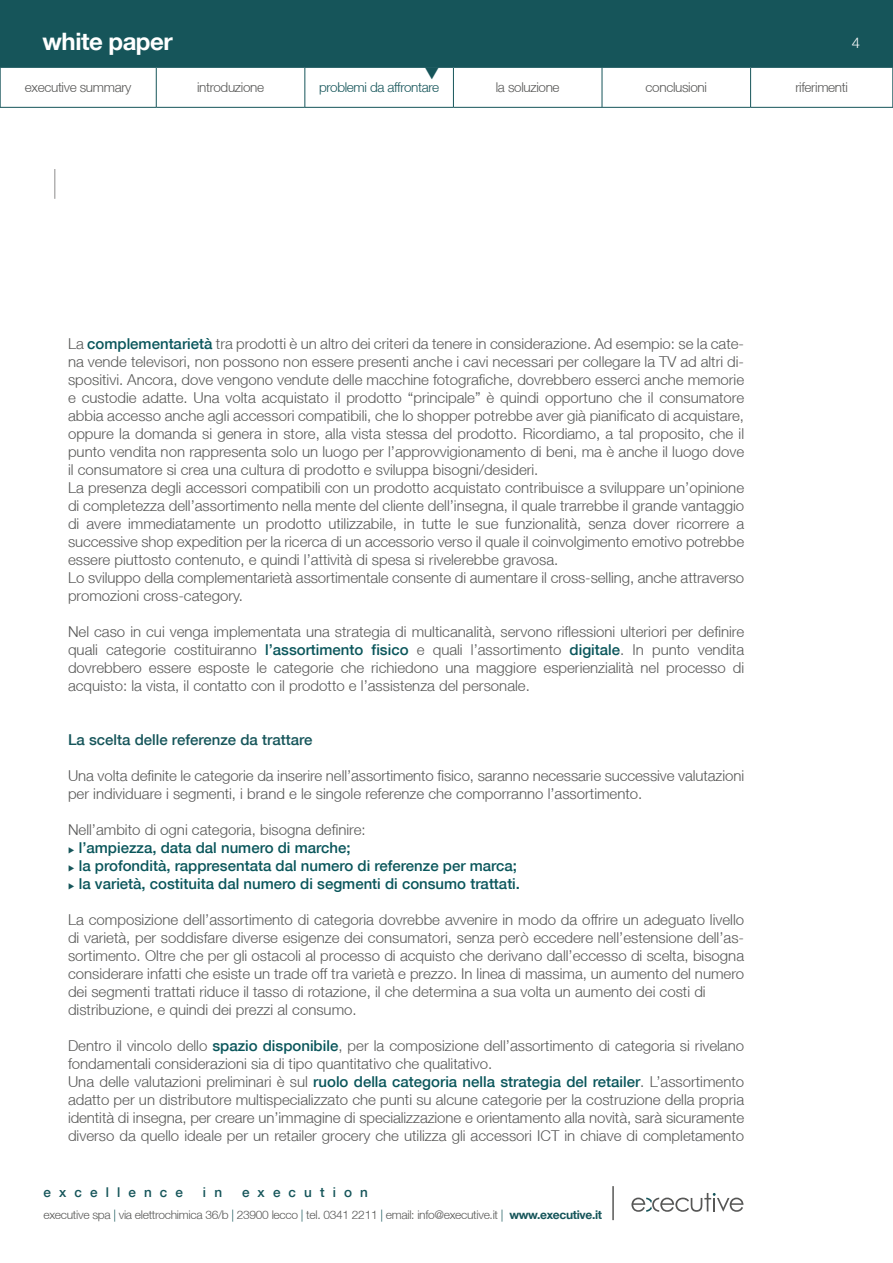
<style>
.page{position:relative;width:893px;height:1263px;background:#fff}
.page>*{position:absolute;margin:0;border:0;box-sizing:border-box;transform-origin:0 0}
.t1{font:700 24px "Helvetica Neue";letter-spacing:-.02em;color:#fff}
.t2{font:300 15px/18px "Helvetica Neue";color:#575756}
.t3{font:500 15px "Helvetica Neue";color:#0a565b}
.t4{font:500 15px "Helvetica Neue";color:#16555a}
.t5{font:300 15px "Helvetica Neue";color:#fff}
.t6{font:300 13.5px "Helvetica Neue";letter-spacing:-.025em;color:#575756}
.t7{font:500 13.5px "Helvetica Neue";letter-spacing:.6em;color:#16555a}
.t8{font:300 13.5px "Helvetica Neue";letter-spacing:-.025em;color:#16555a}
.t9{font:300 12px "Helvetica Neue";letter-spacing:-.025em;color:#575756}
.s1{font-weight:500;color:#0a565b}
.s2{color:#16555a}
.s3{font-weight:700;color:#16555a}
</style>
<div class="page">
<svg style="left:631px;top:1193px;width:112px;height:19px"></svg>
<hr style="left:612px;top:1186px;width:2px;height:34px;background:#575756">
<div style="left:0;top:0;width:893px;height:67px;background:#16555a"></div>
<hr style="left:54px;top:169px;width:2px;height:30px;background:#b3b2b2">
<hr style="left:0;top:67px;width:156px;height:1px;background:#16555a">
<hr style="left:0;top:68px;width:1px;height:39px;background:#16555a">
<hr style="left:156px;top:67px;width:149px;height:1px;background:#16555a">
<hr style="left:305px;top:67px;width:148px;height:1px;background:#16555a">
<hr style="left:453px;top:67px;width:149px;height:1px;background:#16555a">
<hr style="left:602px;top:67px;width:149px;height:1px;background:#16555a">
<hr style="left:751px;top:67px;width:142px;height:1px;background:#16555a">
<hr style="left:892px;top:68px;width:1px;height:39px;background:#16555a">
<hr style="left:0;top:107px;width:156px;height:1px;background:#16555a">
<hr style="left:156px;top:107px;width:149px;height:1px;background:#16555a">
<hr style="left:305px;top:107px;width:148px;height:1px;background:#16555a">
<hr style="left:453px;top:107px;width:149px;height:1px;background:#16555a">
<hr style="left:602px;top:107px;width:149px;height:1px;background:#16555a">
<hr style="left:751px;top:107px;width:142px;height:1px;background:#16555a">
<hr style="left:156px;top:68px;width:1px;height:39px;background:#16555a">
<hr style="left:305px;top:68px;width:1px;height:39px;background:#16555a">
<hr style="left:453px;top:68px;width:1px;height:39px;background:#16555a">
<hr style="left:602px;top:68px;width:1px;height:39px;background:#16555a">
<hr style="left:750px;top:68px;width:1px;height:39px;background:#16555a">
<svg style="left:425px;top:67px;width:14px;height:1px"></svg>
<h1 class="t1" style="left:43px;top:26px;width:132px">white paper</h1>
<p class="t5" style="left:852px;top:33px;width:10px">4</p>
<p class="t6" style="left:25px;top:79px;width:108px">executive summary</p>
<p class="t6" style="left:197px;top:79px;width:69px">introduzione</p>
<p class="t8" style="left:319px;top:79px;width:121px">problemi da affrontare</p>
<p class="t6" style="left:496px;top:79px;width:65px">la soluzione</p>
<p class="t6" style="left:646px;top:79px;width:63px">conclusioni</p>
<p class="t6" style="left:795px;top:79px;width:54px">riferimenti</p>
<p class="t2" style="left:68px;top:334px;width:678px">La <span class="s1">complementarietà</span> tra prodotti è un altro dei criteri da tenere in considerazione. Ad esempio: se la cate&shy;na vende televisori, non possono non essere presenti anche i cavi necessari per collegare la TV ad altri di&shy;spositivi. Ancora, dove vengono vendute delle macchine fotografiche, dovrebbero esserci anche memorie e custodie adatte. Una volta acquistato il prodotto “principale” è quindi opportuno che il consumatore abbia accesso anche agli accessori compatibili, che lo shopper potrebbe aver già pianificato di acquistare, oppure la domanda si genera in store, alla vista stessa del prodotto. Ricordiamo, a tal proposito, che il punto vendita non rappresenta solo un luogo per l’approvvigionamento di beni, ma è anche il luogo dove il consumatore si crea una cultura di prodotto e sviluppa bisogni/desideri.<br>La presenza degli accessori compatibili con un prodotto acquistato contribuisce a sviluppare un’opinione di completezza dell’assortimento nella mente del cliente dell’insegna, il quale trarrebbe il grande vantaggio di avere immediatamente un prodotto utilizzabile, in tutte le sue funzionalità, senza dover ricorrere a successive shop expedition per la ricerca di un accessorio verso il quale il coinvolgimento emotivo potrebbe essere piuttosto contenuto, e quindi l’attività di spesa si rivelerebbe gravosa.<br>Lo sviluppo della complementarietà assortimentale consente di aumentare il cross-selling, anche attraverso promozioni cross-category.</p>
<p class="t2" style="left:68px;top:622px;width:678px;text-align:justify">Nel caso in cui venga implementata una strategia di multicanalità, servono riflessioni ulteriori per definire quali categorie costituiranno <span class="s1">l’assortimento fisico</span> e quali l’assortimento <span class="s1">digitale</span>. In punto vendita dovrebbero essere esposte le categorie che richiedono una maggiore esperienzialità nel processo di acquisto: la vista, il contatto con il prodotto e l’assistenza del personale.</p>
<p class="t4" style="left:68px;top:730px;width:246px">La scelta delle referenze da trattare</p>
<p class="t2" style="left:68px;top:766px;width:678px">Una volta definite le categorie da inserire nell’assortimento fisico, saranno necessarie successive valutazioni per individuare i segmenti, i brand e le singole referenze che comporranno l’assortimento.</p>
<p class="t2" style="left:68px;top:820px;width:299px">Nell’ambito di ogni categoria, bisogna definire:</p>
<p class="t3" style="left:68px;top:838px;width:284px"><span class="s2">◆</span> l’ampiezza, data dal numero di marche;</p>
<p class="t3" style="left:68px;top:856px;width:451px"><span class="s2">◆</span> la profondità, rappresentata dal numero di referenze per marca;</p>
<p class="t3" style="left:68px;top:874px;width:454px"><span class="s2">◆</span> la varietà, costituita dal numero di segmenti di consumo trattati.</p>
<p class="t2" style="left:68px;top:910px;width:678px">La composizione dell’assortimento di categoria dovrebbe avvenire in modo da offrire un adeguato livello di varietà, per soddisfare diverse esigenze dei consumatori, senza però eccedere nell’estensione dell’as&shy;sortimento. Oltre che per gli ostacoli al processo di acquisto che derivano dall’eccesso di scelta, bisogna considerare infatti che esiste un trade off tra varietà e prezzo. In linea di massima, un aumento del numero dei segmenti trattati riduce il tasso di rotazione, il che determina a sua volta un aumento dei costi di distribuzione, e quindi dei prezzi al consumo.</p>
<p class="t2" style="left:68px;top:1036px;width:678px">Dentro il vincolo dello <span class="s1">spazio disponibile</span>, per la composizione dell’assortimento di categoria si rivelano fondamentali considerazioni sia di tipo quantitativo che qualitativo.<br>Una delle valutazioni preliminari è sul <span class="s1">ruolo della categoria nella strategia del retailer</span>. L’assortimento adatto per un distributore multispecializzato che punti su alcune categorie per la costruzione della propria identità di insegna, per creare un’immagine di specializzazione e orientamento alla novità, sarà sicuramente diverso da quello ideale per un retailer grocery che utilizza gli accessori ICT in chiave di completamento</p>
<p class="t7" style="left:44px;top:1184px;width:141px">excellence</p>
<p class="t7" style="left:203px;top:1184px;width:21px">i n</p>
<p class="t7" style="left:242px;top:1184px;width:127px">execution</p>
<p class="t9" style="left:44px;top:1208px;width:560px">executive spa <span class="s2">|</span> via elettrochimica 36/b <span class="s2">|</span> 23900 lecco <span class="s2">|</span> tel. 0341 2211 <span class="s2">|</span> email: info@executive.it <span class="s2">|</span> <span class="s3">www.executive.it</span></p>
</div>
